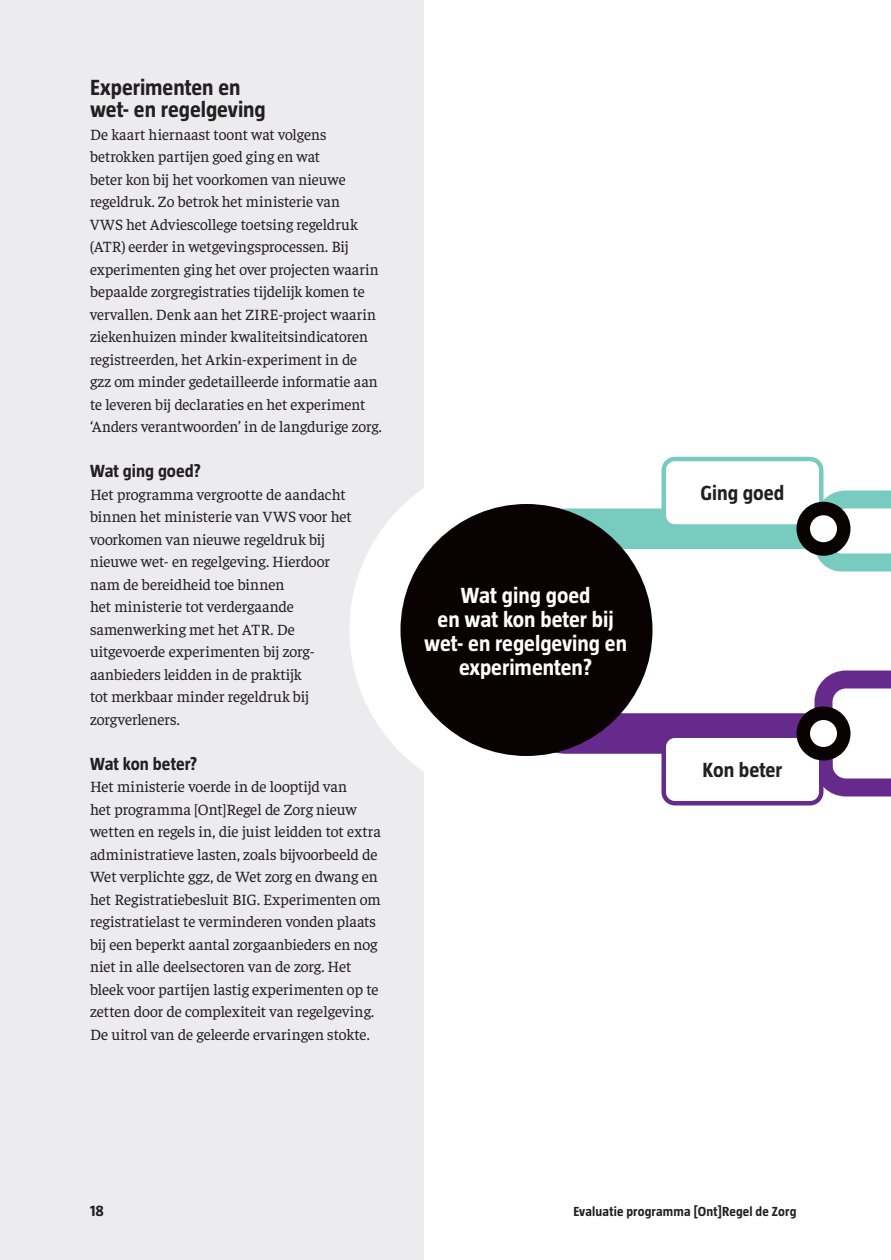
<style>
.page{position:relative;width:891px;height:1260px;background:#fff}
.page>*{position:absolute;margin:0;border:0;box-sizing:border-box;transform-origin:0 0}
.t1{font:700 22.5px/24px "Taz";color:#fff;text-align:center}
.t2{font:700 22.5px/22.5px "Taz";color:#231f20}
.t3{font:700 21px "Taz";color:#231f20}
.t4{font:700 18px "Taz";color:#231f20}
.t5{font:15.75px/22.5px "Faustina";letter-spacing:-.01em;color:#231f20}
.t6{font:700 15.75px "Taz";color:#231f20}
.t7{font:700 13.5px "Taz";letter-spacing:.01em;color:#231f20}
</style>
<div class="page">
<div style="left:0;top:0;width:424px;height:1260px;background:#ececee"></div>
<div style="left:350px;top:458px;width:344px;height:344px;background:#fff;border-radius:50%"></div>
<svg style="left:488px;top:488px;width:312px;height:297px"></svg>
<svg style="left:488px;top:544px;width:316px;height:230px"></svg>
<svg style="left:816px;top:490px;width:75px;height:82px"></svg>
<svg style="left:814px;top:670px;width:77px;height:131px"></svg>
<div style="left:664px;top:459px;width:157px;height:67px;background:#fff;border-radius:11px"></div>
<div style="left:662px;top:457px;width:162px;height:72px;border:4px solid #78cbbf;border-radius:11px"></div>
<div style="left:664px;top:736px;width:157px;height:67px;background:#fff;border-radius:11px"></div>
<div style="left:662px;top:734px;width:162px;height:72px;border:4px solid #662a8d;border-radius:11px"></div>
<div style="left:803px;top:508px;width:41px;height:41px;background:#fff;border-radius:50%"></div>
<div style="left:796px;top:502px;width:54px;height:54px;border:14px solid #080302;border-radius:50%"></div>
<div style="left:803px;top:713px;width:41px;height:41px;background:#fff;border-radius:50%"></div>
<div style="left:796px;top:706px;width:54px;height:54px;border:14px solid #080302;border-radius:50%"></div>
<div style="left:400px;top:504px;width:252px;height:252px;background:#080302;border-radius:50%"></div>
<h1 class="t2" style="left:90px;top:75px;width:177px">Experimenten en wet- en regelgeving</h1>
<p class="t5" style="left:90px;top:122px;width:293px">De kaart hiernaast toont wat volgens betrokken partijen goed ging en wat<br>beter kon bij het voorkomen van nieuwe regeldruk. Zo betrok het ministerie van<br>VWS het Adviescollege toetsing regeldruk (ATR) eerder in wetgevingsprocessen. Bij experimenten ging het over projecten waarin bepaalde zorgregistraties tijdelijk komen te vervallen. Denk aan het ZIRE-project waarin ziekenhuizen minder kwaliteitsindicatoren registreerden, het Arkin-experiment in de gzz om minder gedetailleerde informatie aan te leveren bij declaraties en het experiment ‘Anders verantwoorden’ in de langdurige zorg.</p>
<p class="t4" style="left:90px;top:461px;width:113px">Wat ging goed?</p>
<p class="t5" style="left:90px;top:482px;width:263px">Het programma vergrootte de aandacht binnen het ministerie van VWS voor het voorkomen van nieuwe regeldruk bij nieuwe wet- en regelgeving. Hierdoor nam de bereidheid toe binnen<br>het ministerie tot verdergaande samenwerking met het ATR. De uitgevoerde experimenten bij zorg&shy;aanbieders leidden in de praktijk<br>tot merkbaar minder regeldruk bij zorgverleners.</p>
<p class="t4" style="left:90px;top:753px;width:109px">Wat kon beter?</p>
<p class="t5" style="left:90px;top:774px;width:292px">Het ministerie voerde in de looptijd van<br>het programma [Ont]Regel de Zorg nieuw wetten en regels in, die juist leidden tot extra administratieve lasten, zoals bijvoorbeeld de Wet verplichte ggz, de Wet zorg en dwang en het Registratiebesluit BIG. Experimenten om registratielast te verminderen vonden plaats bij een beperkt aantal zorgaanbieders en nog niet in alle deelsectoren van de zorg. Het bleek voor partijen lastig experimenten op te zetten door de complexiteit van regelgeving.<br>De uitrol van de geleerde ervaringen stokte.</p>
<h1 class="t1" style="left:424px;top:583px;width:204px">Wat ging goed<br>en wat kon beter bij wet- en regelgeving en experimenten?</h1>
<h2 class="t3" style="left:701px;top:481px;width:85px">Ging goed</h2>
<h2 class="t3" style="left:703px;top:758px;width:81px">Kon beter</h2>
<p class="t6" style="left:90px;top:1202px;width:15px">18</p>
<p class="t7" style="left:573px;top:1204px;width:225px">Evaluatie programma [Ont]Regel de Zorg</p>
</div>
